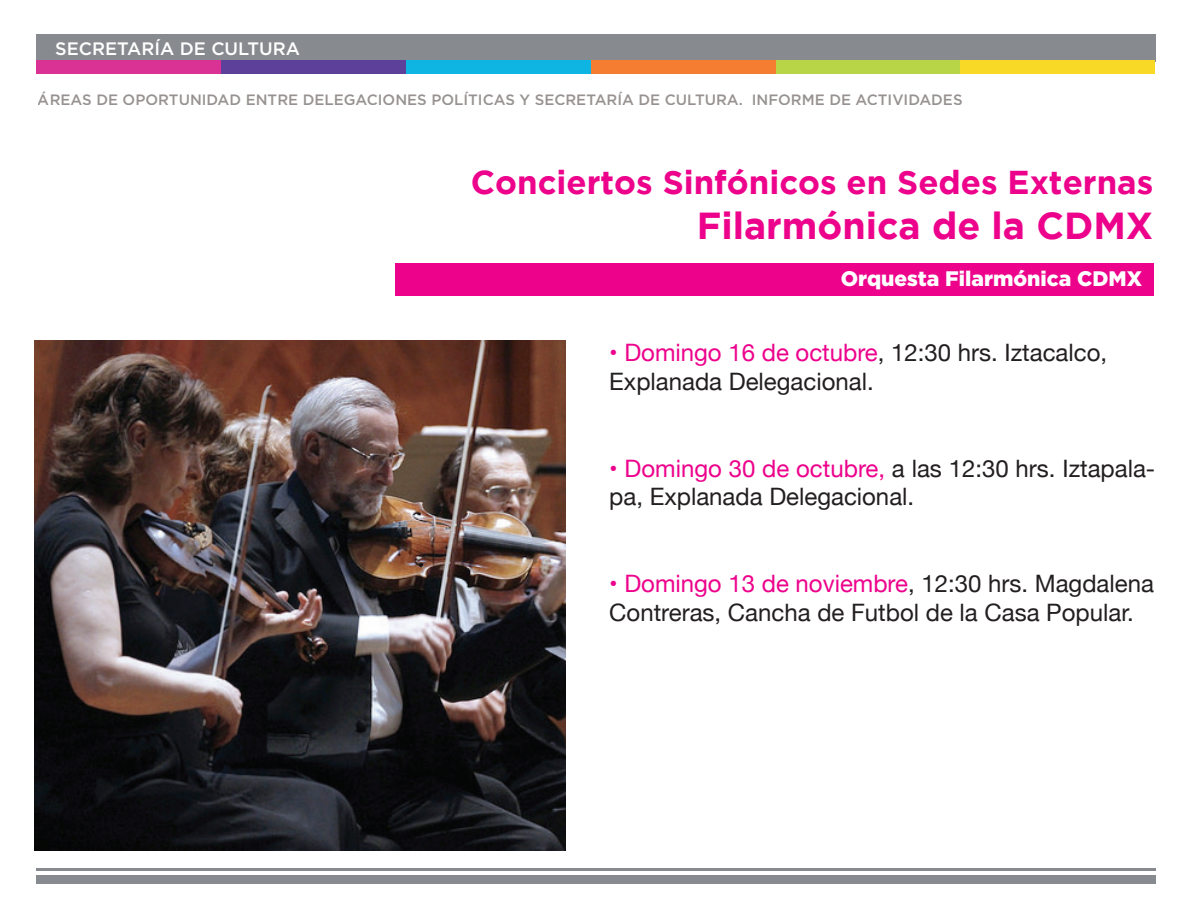
<style>
.page{position:relative;width:1188px;height:918px;background:#fff}
.page>*{position:absolute;margin:0;border:0;box-sizing:border-box;transform-origin:0 0}
.t1{font:700 37.5px "Gotham";color:#ed028c}
.t2{font:700 33px "Gotham";color:#ed028c}
.t3{font:24px/28.8px "Helvetica Neue";color:#231f20}
.t4{font:900 21px "Gotham";color:#fff}
.t5{font:500 18px "Gotham";color:#fff}
.t6{font:500 15px "Gotham";color:#524a47}
.s1{color:#ed028c}
</style>
<div class="page">
<div style="left:36px;top:34px;width:1119px;height:27px;background:#878b8f"></div>
<div style="left:775px;top:61px;width:185px;height:13px;background:#b8d548"></div>
<div style="left:221px;top:61px;width:185px;height:13px;background:#5d409a"></div>
<div style="left:960px;top:61px;width:195px;height:13px;background:#f8d926"></div>
<div style="left:36px;top:61px;width:185px;height:13px;background:#d93194"></div>
<div style="left:591px;top:61px;width:184px;height:13px;background:#f47d31"></div>
<div style="left:406px;top:61px;width:185px;height:13px;background:#0eb5e2"></div>
<hr style="left:36px;top:869px;width:1119px;height:2px;background:#878b8f">
<div style="left:36px;top:875px;width:1119px;height:9px;background:#878b8f"></div>
<div style="left:395px;top:263px;width:759px;height:32px;background:#ed028c"></div>
<img style="left:34px;top:340px;width:532px;height:510px">
<p class="t5" style="left:55px;top:37px;width:246px">SECRETARÍA DE CULTURA</p>
<p class="t6" style="left:38px;top:90px;width:926px">ÁREAS DE OPORTUNIDAD ENTRE DELEGACIONES POLÍTICAS Y SECRETARÍA DE CULTURA. INFORME DE ACTIVIDADES</p>
<h2 class="t2" style="left:471px;top:170px;width:684px">Conciertos Sinfónicos en Sedes Externas</h2>
<h1 class="t1" style="left:697px;top:212px;width:458px">Filarmónica de la CDMX</h1>
<p class="t4" style="left:841px;top:264px;width:303px">Orquesta Filarmónica CDMX</p>
<p class="t3" style="left:609px;top:338px;width:499px"><span class="s1">• Domingo 16 de octubre</span>, 12:30 hrs. Iztacalco,<br>Explanada Delegacional.</p>
<p class="t3" style="left:609px;top:453px;width:548px"><span class="s1">• Domingo 30 de octubre,</span> a las 12:30 hrs. Iztapala&shy;pa, Explanada Delegacional.</p>
<p class="t3" style="left:609px;top:568px;width:546px"><span class="s1">• Domingo 13 de noviembre</span>, 12:30 hrs. Magdalena<br>Contreras, Cancha de Futbol de la Casa Popular.</p>
</div>
